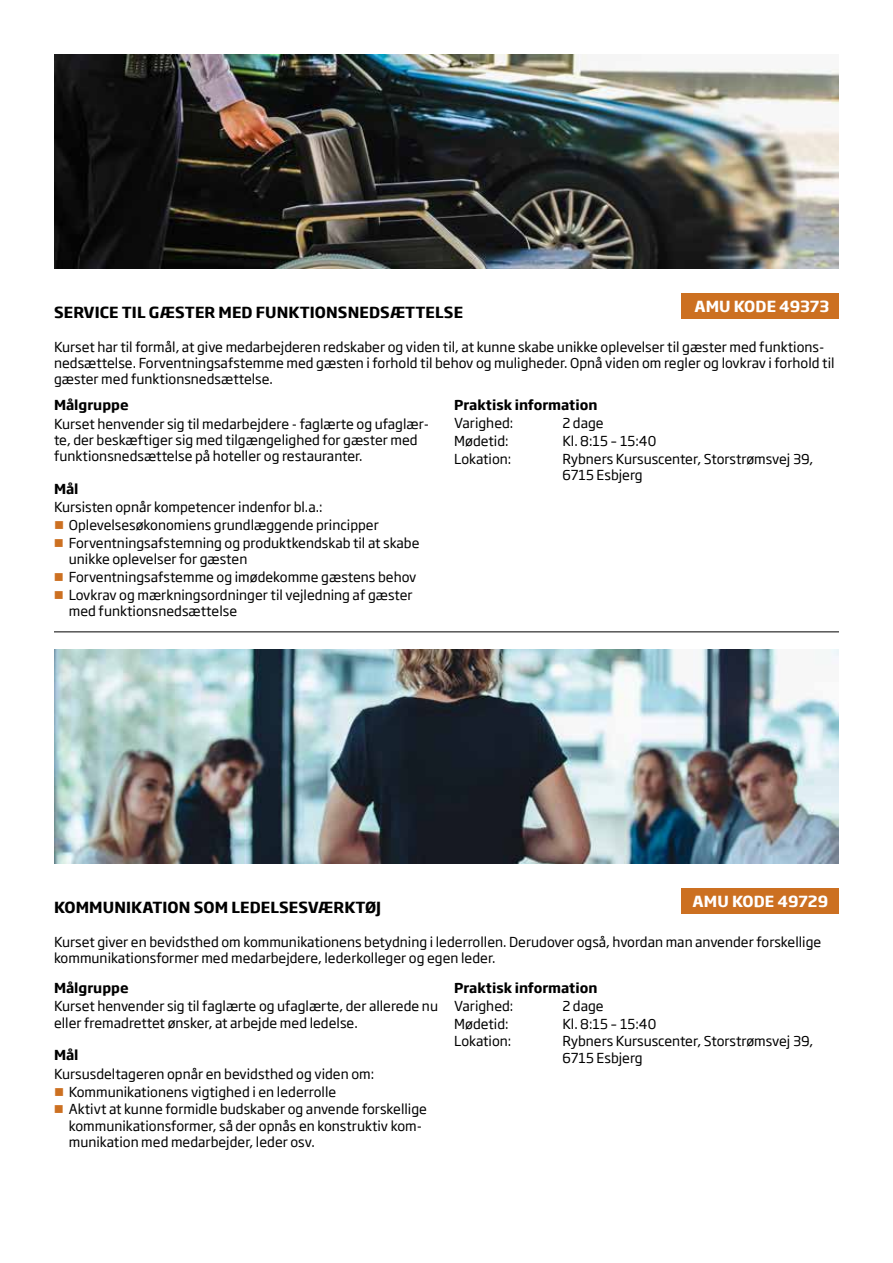
<style>
.page{position:relative;width:893px;height:1263px;background:#fff}
.page>*{position:absolute;margin:0;border:0;box-sizing:border-box;transform-origin:0 0}
.t1{font:700 15px "Soho Gothic Std";letter-spacing:.005em;color:#000}
.t2{font:700 15px "Soho Gothic Std";color:#fff}
.t3{font:13.5px/16.2px "Soho Gothic Std";color:#000}
.t4{font:700 13.5px "Soho Gothic Std";color:#000}
</style>
<div class="page">
<img style="left:54px;top:54px;width:785px;height:214px">
<div style="left:682px;top:293px;width:157px;height:26px;background:#cc7021"></div>
<hr style="left:54px;top:631px;width:785px;height:1px;background:#000">
<img style="left:54px;top:649px;width:785px;height:214px">
<div style="left:682px;top:888px;width:157px;height:26px;background:#cc7021"></div>
<p class="t2" style="left:694px;top:297px;width:136px">AMU KODE 49373</p>
<p class="t1" style="left:54px;top:302px;width:411px">SERVICE TIL GÆSTER MED FUNKTIONSNEDSÆTTELSE</p>
<p class="t3" style="left:54px;top:339px;width:782px">Kurset har til formål, at give medarbejderen redskaber og viden til, at kunne skabe unikke oplevelser til gæster med funktions&shy;nedsættelse. Forventningsafstemme med gæsten i forhold til behov og muligheder. Opnå viden om regler og lovkrav i forhold til gæster med funktionsnedsættelse.</p>
<p class="t4" style="left:454px;top:396px;width:145px">Praktisk information</p>
<p class="t3" style="left:454px;top:415px;width:61px">Varighed:</p>
<p class="t3" style="left:562px;top:415px;width:43px">2 dage</p>
<p class="t3" style="left:454px;top:433px;width:56px">Mødetid:</p>
<p class="t3" style="left:562px;top:433px;width:96px">Kl. 8:15 – 15:40</p>
<p class="t3" style="left:454px;top:451px;width:59px">Lokation:</p>
<p class="t3" style="left:562px;top:451px;width:252px">Rybners Kursuscenter, Storstrømsvej 39,<br>6715 Esbjerg</p>
<p class="t4" style="left:54px;top:396px;width:76px">Målgruppe</p>
<p class="t3" style="left:54px;top:416px;width:377px">Kurset henvender sig til medarbejdere - faglærte og ufaglær&shy;te, der beskæftiger sig med tilgængelighed for gæster med funktionsnedsættelse på hoteller og restauranter.</p>
<p class="t4" style="left:54px;top:480px;width:26px">Mål</p>
<p class="t3" style="left:69px;top:499px;width:352px;line-height:17.9px;text-indent:-15px">Kursisten opnår kompetencer indenfor bl.a.:<br>Oplevelsesøkonomiens grundlæggende principper<br>Forventningsafstemning og produktkendskab til at skabe</p>
<p class="t3" style="left:69px;top:551px;width:349px;line-height:17.9px">unikke oplevelser for gæsten<br>Forventningsafstemme og imødekomme gæstens behov<br>Lovkrav og mærkningsordninger til vejledning af gæster</p>
<p class="t3" style="left:69px;top:604px;width:170px">med funktionsnedsættelse</p>
<p class="t2" style="left:693px;top:891px;width:137px">AMU KODE 49729</p>
<p class="t1" style="left:54px;top:897px;width:329px">KOMMUNIKATION SOM LEDELSESVÆRKTØJ</p>
<p class="t3" style="left:54px;top:934px;width:769px">Kurset giver en bevidsthed om kommunikationens betydning i lederrollen. Derudover også, hvordan man anvender forskellige kommunikationsformer med medarbejdere, lederkolleger og egen leder.</p>
<p class="t4" style="left:454px;top:979px;width:145px">Praktisk information</p>
<p class="t3" style="left:454px;top:998px;width:61px">Varighed:</p>
<p class="t3" style="left:562px;top:998px;width:43px">2 dage</p>
<p class="t3" style="left:454px;top:1016px;width:56px">Mødetid:</p>
<p class="t3" style="left:562px;top:1016px;width:96px">Kl. 8:15 – 15:40</p>
<p class="t3" style="left:454px;top:1033px;width:59px">Lokation:</p>
<p class="t3" style="left:562px;top:1033px;width:252px">Rybners Kursuscenter, Storstrømsvej 39,<br>6715 Esbjerg</p>
<p class="t4" style="left:54px;top:979px;width:76px">Målgruppe</p>
<p class="t3" style="left:54px;top:998px;width:386px">Kurset henvender sig til faglærte og ufaglærte, der allerede nu eller fremadrettet ønsker, at arbejde med ledelse.</p>
<p class="t4" style="left:54px;top:1046px;width:26px">Mål</p>
<p class="t3" style="left:69px;top:1065px;width:360px;line-height:17.9px;text-indent:-15px">Kursusdeltageren opnår en bevidsthed og viden om:<br>Kommunikationens vigtighed i en lederrolle<br>Aktivt at kunne formidle budskaber og anvende forskellige</p>
<p class="t3" style="left:69px;top:1118px;width:355px">kommunikationsformer, så der opnås en konstruktiv kom&shy;munikation med medarbejder, leder osv.</p>
</div>
